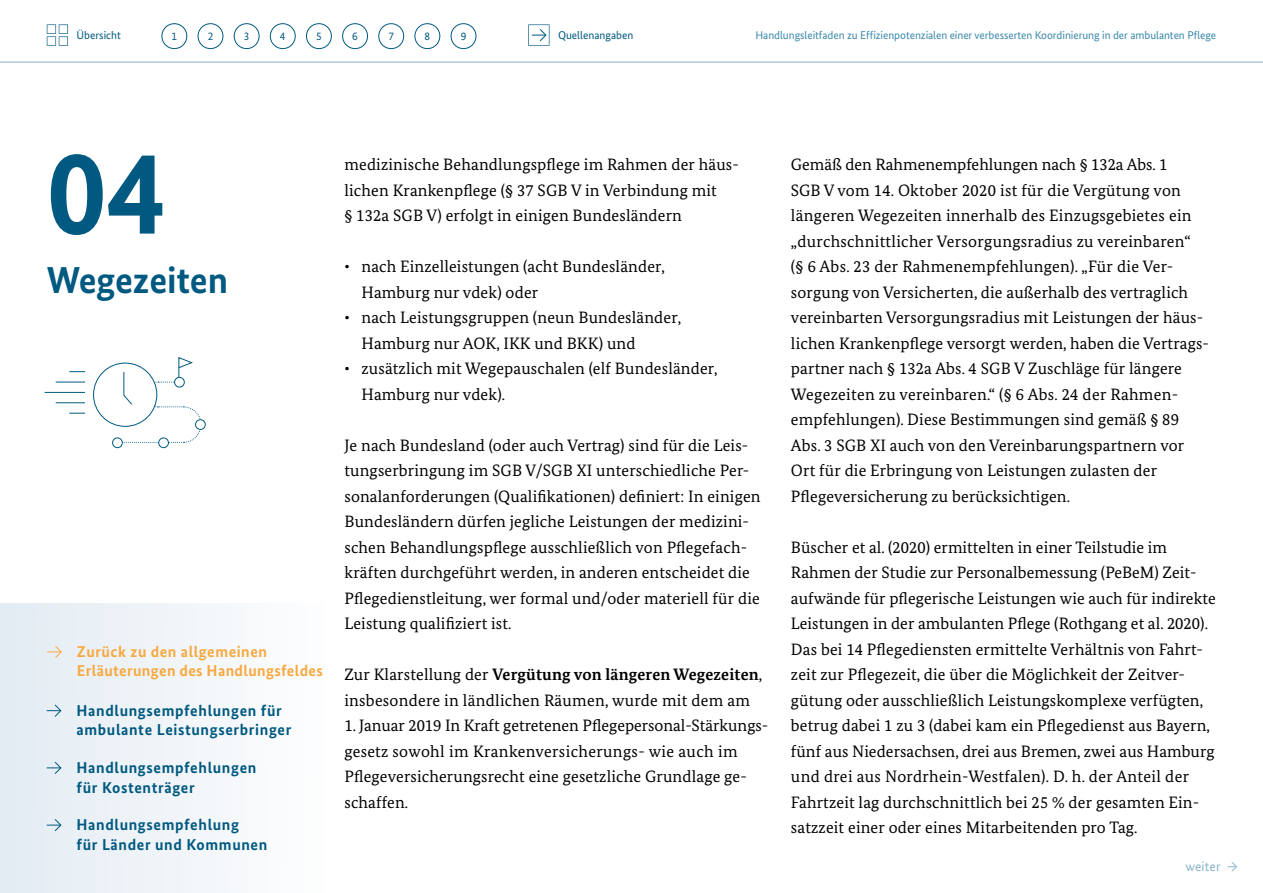
<style>
.page{position:relative;width:1263px;height:893px;background:#fff}
.page>*{position:absolute;margin:0;border:0;box-sizing:border-box;transform-origin:0 0}
.t1{font:700 120px "Bundes Sans";color:#005980}
.t2{font:700 37.5px "Bundes Sans";letter-spacing:-.005em;color:#005980}
.t3{font:16.5px/25.5px "Bundes Serif";letter-spacing:.01em;color:#000}
.t4{font:700 15.75px/19.5px "Bundes Sans";letter-spacing:.04em;color:#005980}
.t5{font:700 15.75px/19.5px "Bundes Sans";letter-spacing:.02em;color:#f7a941}
.t6{font:13.5px "Bundes Sans";letter-spacing:.01em;color:#8cb4cc}
.t7{font:11.25px "Bundes Sans";letter-spacing:-.005em;color:#3c89ab}
.t8{font:11.25px "Bundes Sans";color:#005980}
.s1{font-weight:700}
</style>
<div class="page">
<div style="left:0;top:604px;width:323px;height:289px;background:#f0f4f8"></div>
<hr style="left:0;top:62px;width:1263px;height:1px;background:#8cb4cc">
<svg style="left:47px;top:704px;width:15px;height:13px"></svg>
<svg style="left:47px;top:761px;width:15px;height:13px"></svg>
<svg style="left:47px;top:819px;width:15px;height:13px"></svg>
<div style="left:195px;top:419px;width:11px;height:11px;border:1px solid #005980;border-radius:50%"></div>
<svg style="left:69px;top:371px;width:16px;height:1px"></svg>
<svg style="left:69px;top:413px;width:16px;height:1px"></svg>
<svg style="left:56px;top:382px;width:29px;height:1px"></svg>
<svg style="left:56px;top:402px;width:29px;height:1px"></svg>
<hr style="left:45px;top:392px;width:40px;height:1px;background:#005980">
<svg style="left:118px;top:357px;width:84px;height:86px"></svg>
<div style="left:113px;top:438px;width:9px;height:10px;background:#fff;border-radius:50%"></div>
<div style="left:112px;top:438px;width:11px;height:10px;border:1px solid #005980;border-radius:50%"></div>
<div style="left:159px;top:438px;width:9px;height:10px;background:#fff;border-radius:50%"></div>
<div style="left:158px;top:438px;width:11px;height:10px;border:1px solid #005980;border-radius:50%"></div>
<svg style="left:47px;top:645px;width:15px;height:13px"></svg>
<svg style="left:47px;top:24px;width:21px;height:22px"></svg>
<svg style="left:528px;top:24px;width:21px;height:22px"></svg>
<div style="left:162px;top:23px;width:25px;height:26px;border:1px solid #005980;border-radius:50%"></div>
<div style="left:198px;top:23px;width:25px;height:26px;border:1px solid #005980;border-radius:50%"></div>
<div style="left:234px;top:23px;width:25px;height:26px;border:1px solid #005980;border-radius:50%"></div>
<div style="left:270px;top:23px;width:26px;height:26px;border:1px solid #005980;border-radius:50%"></div>
<div style="left:306px;top:23px;width:26px;height:26px;border:1px solid #005980;border-radius:50%"></div>
<div style="left:342px;top:23px;width:26px;height:26px;border:1px solid #005980;border-radius:50%"></div>
<div style="left:378px;top:23px;width:26px;height:26px;border:1px solid #005980;border-radius:50%"></div>
<div style="left:415px;top:23px;width:25px;height:26px;border:1px solid #005980;border-radius:50%"></div>
<div style="left:451px;top:23px;width:25px;height:26px;border:1px solid #005980;border-radius:50%"></div>
<p class="t8" style="left:77px;top:29px;width:46px">Übersicht</p>
<p class="t8" style="left:172px;top:29px;width:7px">1</p>
<p class="t8" style="left:208px;top:29px;width:7px">2</p>
<p class="t8" style="left:244px;top:29px;width:7px">3</p>
<p class="t8" style="left:280px;top:29px;width:7px">4</p>
<p class="t8" style="left:316px;top:29px;width:7px">5</p>
<p class="t8" style="left:352px;top:29px;width:7px">6</p>
<p class="t8" style="left:388px;top:29px;width:7px">7</p>
<p class="t8" style="left:425px;top:29px;width:7px">8</p>
<p class="t8" style="left:461px;top:29px;width:7px">9</p>
<p class="t8" style="left:558px;top:29px;width:77px">Quellenangaben</p>
<p class="t7" style="left:755px;top:29px;width:462px">Handlungsleitfaden zu Effizienpotenzialen einer verbesserten Koordinierung in der ambulanten Pflege</p>
<h1 class="t1" style="left:47px;top:119px;width:121px">04</h1>
<h2 class="t2" style="left:47px;top:257px;width:183px">Wegezeiten</h2>
<p class="t5" style="left:77px;top:641px;width:247px">Zurück zu den allgemeinen<br>Erläuterungen des Handlungsfeldes</p>
<p class="t4" style="left:77px;top:701px;width:216px">Handlungsempfehlungen für ambulante Leistungserbringer</p>
<p class="t4" style="left:77px;top:758px;width:181px">Handlungsempfehlungen für Kostenträger</p>
<p class="t4" style="left:77px;top:815px;width:192px">Handlungsempfehlung<br>für Länder und Kommunen</p>
<p class="t3" style="left:344px;top:152px;width:396px">medizinische Behandlungspflege im Rahmen der häus&shy;lichen Krankenpflege (§ 37 SGB V in Verbindung mit<br>§ 132a SGB V) erfolgt in einigen Bundesländern</p>
<p class="t3" style="left:361px;top:254px;width:305px;text-indent:-17px">• nach Einzelleistungen (acht Bundesländer,<br>Hamburg nur vdek) oder</p>
<p class="t3" style="left:361px;top:305px;width:321px;text-indent:-17px">• nach Leistungsgruppen (neun Bundesländer,<br>Hamburg nur AOK, IKK und BKK) und</p>
<p class="t3" style="left:361px;top:356px;width:358px;text-indent:-17px">• zusätzlich mit Wegepauschalen (elf Bundesländer,<br>Hamburg nur vdek).</p>
<p class="t3" style="left:344px;top:432px;width:418px">Je nach Bundesland (oder auch Vertrag) sind für die Leis&shy;tungserbringung im SGB V/SGB XI unterschiedliche Per&shy;sonalanforderungen (Qualifikationen) definiert: In einigen Bundesländern dürfen jegliche Leistungen der medizini&shy;schen Behandlungspflege ausschließlich von Pflegefach&shy;kräften durchgeführt werden, in anderen entscheidet die Pflegedienstleitung, wer formal und/oder materiell für die Leistung qualifiziert ist.</p>
<p class="t3" style="left:344px;top:662px;width:419px">Zur Klarstellung der <span class="s1">Vergütung von längeren Wegezeiten</span>, insbesondere in ländlichen Räumen, wurde mit dem am</p>
<p class="t3" style="left:344px;top:713px;width:425px">1. Januar 2019 In Kraft getretenen Pflegepersonal-Stärkungs&shy;gesetz sowohl im Krankenversicherungs- wie auch im Pflegeversicherungsrecht eine gesetzliche Grundlage ge&shy;schaffen.</p>
<p class="t3" style="left:791px;top:151px;width:420px">Gemäß den Rahmenempfehlungen nach § 132a Abs. 1<br>SGB V vom 14. Oktober 2020 ist für die Vergütung von längeren Wegezeiten innerhalb des Einzugsgebietes ein „durchschnitt licher Versorgungsradius zu vereinbaren“<br>(§ 6 Abs. 23 der Rahmenempfehlungen). „Für die Ver&shy;sorgung von Versicherten, die außerhalb des vertraglich vereinbarten Versorgungsradius mit Leistungen der häus&shy;lichen Krankenpflege versorgt werden, haben die Vertrags&shy;partner nach § 132a Abs. 4 SGB V Zuschläge für längere Wegezeiten zu vereinbaren.“ (§ 6 Abs. 24 der Rahmen&shy;empfehlungen). Diese Bestimmungen sind gemäß § 89<br>Abs. 3 SGB XI auch von den Vereinbarungspartnern vor Ort für die Erbringung von Leistungen zulasten der Pflegeversicherung zu berücksichtigen.</p>
<p class="t3" style="left:791px;top:534px;width:426px">Büscher et al. (2020) ermittelten in einer Teilstudie im Rahmen der Studie zur Personalbemessung (PeBeM) Zeit&shy;aufwände für pflegerische Leistungen wie auch für indirekte Leistungen in der ambulanten Pflege (Rothgang et al. 2020).<br>Das bei 14 Pflegediensten ermittelte Verhältnis von Fahrt&shy;zeit zur Pflegezeit, die über die Möglichkeit der Zeitver&shy;gütung oder ausschließlich Leistungskomplexe verfügten, betrug dabei 1 zu 3 (dabei kam ein Pflegedienst aus Bayern, fünf aus Niedersachsen, drei aus Bremen, zwei aus Hamburg und drei aus Nordrhein-Westfalen). D. h. der Anteil der Fahrt zeit lag durchschnittlich bei 25 % der gesamten Ein&shy;satzzeit einer oder eines Mitarbeitenden pro Tag.</p>
<p class="t6" style="left:1185px;top:858px;width:54px">weiter →</p>
</div>
